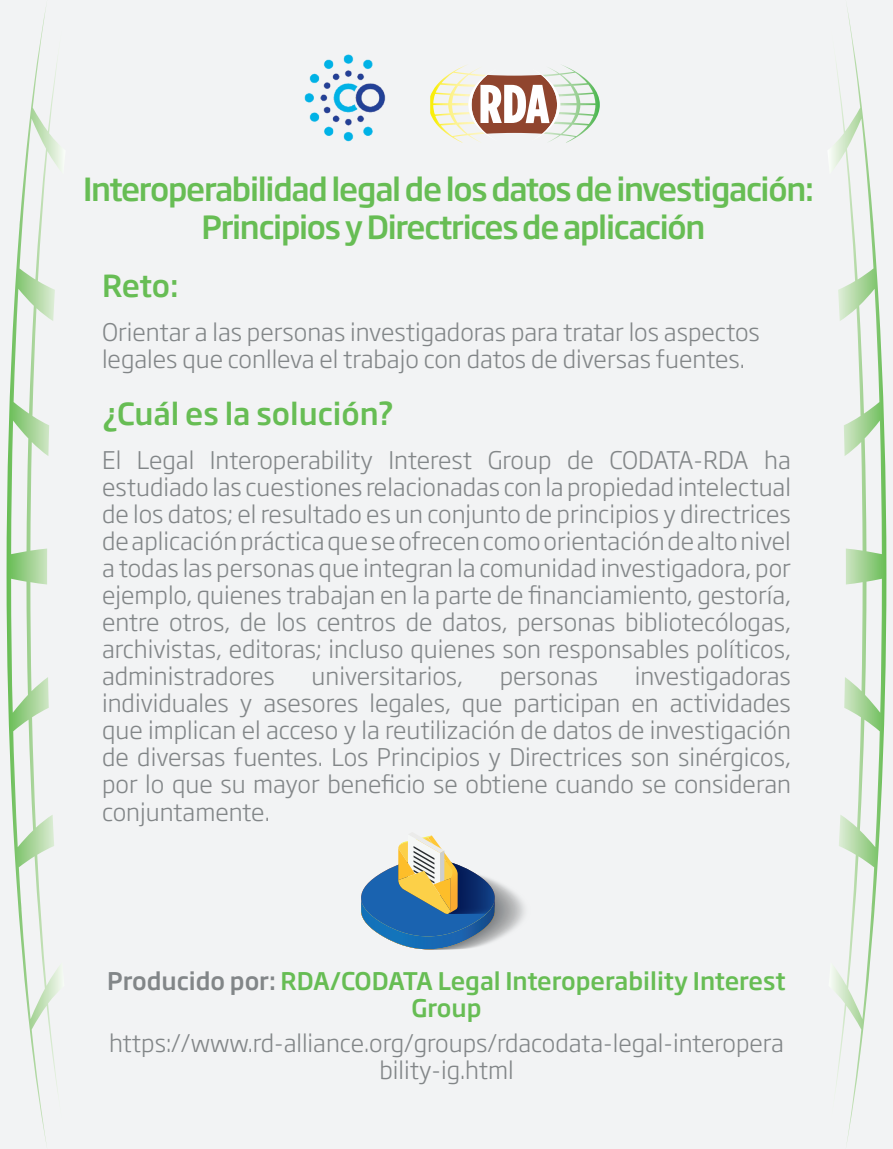
<style>
.page{position:relative;width:893px;height:1149px;background:#fff}
.page>*{position:absolute;margin:0;border:0;box-sizing:border-box;transform-origin:0 0}
.t1{font:500 31.5px/37.8px "Soho Gothic Pro";letter-spacing:-.04em;color:#67bd54;text-align:center}
.t2{font:500 30px "Soho Gothic Pro";color:#67bd54}
.t3{font:300 24px/27px "Soho Gothic Pro";color:#828688;text-align:justify}
.t4{font:500 24px/27px "Soho Gothic Pro";color:#67bd54;text-align:center}
.s1{color:#828688}
</style>
<div class="page">
<div style="left:0;top:0;width:893px;height:1148px;background:#f2f3f4"></div>
<svg style="left:7px;top:8px;width:53px;height:1134px"></svg>
<svg style="left:834px;top:8px;width:52px;height:1133px"></svg>
<img style="left:430px;top:65px;width:50px;height:77px">
<img style="left:549px;top:65px;width:51px;height:77px">
<svg style="left:468px;top:68px;width:92px;height:73px"></svg>
<img style="left:304px;top:54px;width:82px;height:88px">
<svg style="left:361px;top:835px;width:164px;height:115px"></svg>
<h1 class="t1" style="left:83px;top:169px;width:732px">Interoperabilidad legal de los datos de investigación:<br>Principios y Directrices de aplicación</h1>
<p class="t2" style="left:102px;top:262px;width:78px">Reto:</p>
<p class="t3" style="left:102px;top:317px;width:659px">Orientar a las personas investigadoras para tratar los aspectos legales que conlleva el trabajo con datos de diversas fuentes.</p>
<p class="t2" style="left:102px;top:390px;width:293px">¿Cuál es la solución?</p>
<p class="t3" style="left:102px;top:445px;width:690px">El Legal Interoperability Interest Group de CODATA-RDA ha estudiado las cuestiones relacionadas con la propiedad intelectual de los datos; el resultado es un conjunto de principios y directrices de aplicación práctica que se ofrecen como orientación de alto nivel a todas las personas que integran la comunidad investigadora, por ejemplo, quienes trabajan en la parte de financiamiento, gestoría, entre otros, de los centros de datos, personas bibliotecólogas, archivistas, editoras; incluso quienes son responsables políticos, administradores</p>
<p class="t3" style="left:102px;top:661px;width:690px;text-indent:533px">investigadoras individuales y asesores legales, que participan en actividades que implican el acceso y la reutilización de datos de investigación de diversas fuentes. Los Principios y Directrices son sinérgicos, por lo que su mayor beneficio se obtiene cuando se consideran conjuntamente.</p>
<p class="t3" style="left:312px;top:661px;width:153px">universitarios,</p>
<p class="t3" style="left:500px;top:661px;width:100px">personas</p>
<p class="t4" style="left:107px;top:965px;width:680px"><span class="s1">Producido por:</span> RDA/CODATA Legal Interoperability Interest<br>Group</p>
<p class="t3" style="left:109px;top:1027px;width:676px;text-align:center">https://www.rd-alliance.org/groups/rdacodata-legal-interopera bility-ig.html</p>
</div>
